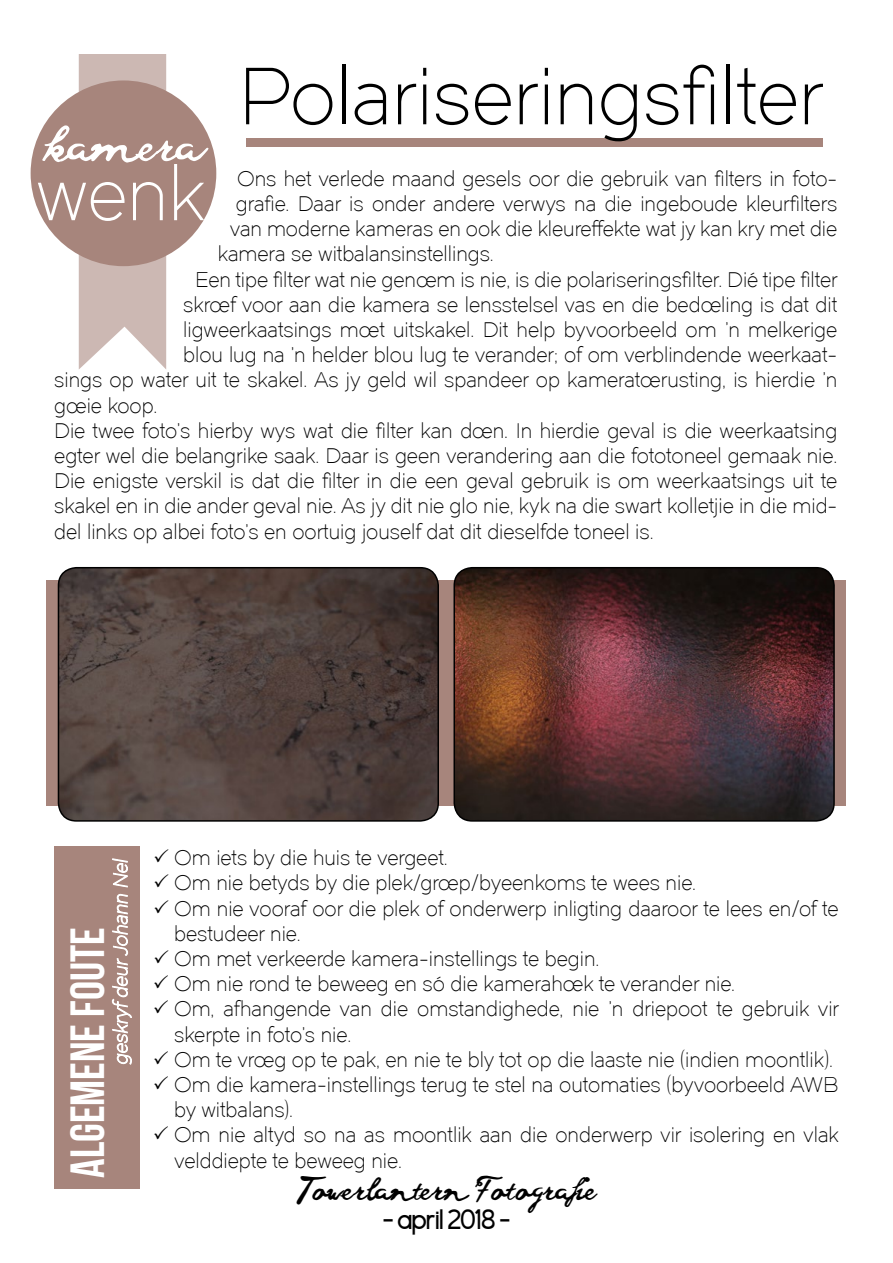
<style>
.page{position:relative;width:893px;height:1263px;background:#fff}
.page>*{position:absolute;margin:0;border:0;box-sizing:border-box;transform-origin:0 0}
.t1{font:79.5px "Dual 300";color:#000}
.t2{font:48px "Bebas Neue";color:#fff}
.t3{font:30px "Morningtype";color:#000}
.t4{font:28.5px "goodvibesregular";color:#000}
.t5{font:21px/25.2px "Dual 300";color:#000}
</style>
<div class="page">
<div style="left:47px;top:581px;width:799px;height:225px;background:#a7857c"></div>
<div style="left:247px;top:138px;width:576px;height:8px;background:#a7857c"></div>
<div style="left:31px;top:80px;width:185px;height:186px;background:#a7857c;border-radius:50%"></div>
<svg style="left:38px;top:54px;width:170px;height:315px"></svg>
<img style="left:58px;top:568px;width:380px;height:253px">
<div style="left:58px;top:567px;width:381px;height:255px;border:2px solid #000;border-radius:18px"></div>
<img style="left:455px;top:568px;width:379px;height:251px">
<div style="left:453px;top:567px;width:382px;height:255px;border:2px solid #000;border-radius:18px"></div>
<div style="left:54px;top:846px;width:86px;height:342px;background:#a7857c"></div>
<svg style="left:112px;top:858px;width:20px;height:207px"></svg>
<h1 class="t1" style="left:238px;top:50px;width:587px">Polariseringsfilter</h1>
<p class="t5" style="left:237px;top:166px;width:602px">Ons het verlede maand gesels oor die gebruik van filters in foto-</p>
<p class="t5" style="left:236px;top:191px;width:603px">grafie. Daar is onder andere verwys na die ingeboude kleurfilters</p>
<p class="t5" style="left:230px;top:216px;width:609px">van moderne kameras en ook die kleureffekte wat jy kan kry met die</p>
<p class="t5" style="left:218px;top:242px;width:278px">kamera se witbalansinstellings.</p>
<p class="t5" style="left:195px;top:267px;width:644px">Een tipe filter wat nie genoem is nie, is die polariseringsfilter. Dié tipe filter</p>
<p class="t5" style="left:183px;top:292px;width:655px">skroef voor aan die kamera se lensstelsel vas en die bedoeling is dat dit</p>
<p class="t5" style="left:183px;top:317px;width:656px">ligweerkaatsings moet uitskakel. Dit help byvoorbeeld om ’n melkerige</p>
<p class="t5" style="left:183px;top:342px;width:653px">blou lug na ’n helder blou lug te verander; of om verblindende weerkaat-</p>
<p class="t5" style="left:54px;top:368px;width:784px">sings op water uit te skakel. As jy geld wil spandeer op kameratoerusting, is hierdie ’n</p>
<p class="t5" style="left:54px;top:393px;width:105px">goeie koop.</p>
<p class="t5" style="left:54px;top:418px;width:784px">Die twee foto’s hierby wys wat die filter kan doen. In hierdie geval is die weerkaatsing</p>
<p class="t5" style="left:54px;top:443px;width:785px">egter wel die belangrike saak. Daar is geen verandering aan die fototoneel gemaak nie.</p>
<p class="t5" style="left:54px;top:468px;width:784px">Die enigste verskil is dat die filter in die een geval gebruik is om weerkaatsings uit te</p>
<p class="t5" style="left:54px;top:494px;width:785px">skakel en in die ander geval nie. As jy dit nie glo nie, kyk na die swart kolletjie in die mid-</p>
<p class="t5" style="left:54px;top:519px;width:601px">del links op albei foto’s en oortuig jouself dat dit dieselfde toneel is.</p>
<h2 class="t2" style="left:61px;top:1178px;width:252px;rotate:-90deg">Algemene foute</h2>
<p class="t5" style="left:153px;top:845px;width:296px">✓ Om iets by die huis te vergeet.</p>
<p class="t5" style="left:153px;top:870px;width:544px">✓ Om nie betyds by die plek/groep/byeenkoms te wees nie.</p>
<p class="t5" style="left:174px;top:896px;width:666px;text-indent:-21px">✓ Om nie vooraf oor die plek of onderwerp inligting daaroor te lees en/of te bestudeer nie.</p>
<p class="t5" style="left:153px;top:946px;width:448px">✓ Om met verkeerde kamera-instellings te begin.</p>
<p class="t5" style="left:153px;top:971px;width:584px">✓ Om nie rond te beweeg en só die kamerahoek te verander nie.</p>
<p class="t5" style="left:174px;top:996px;width:666px;text-indent:-21px">✓ Om, afhangende van die omstandighede, nie ’n driepoot te gebruik vir skerpte in foto’s nie.</p>
<p class="t5" style="left:153px;top:1047px;width:682px">✓ Om te vroeg op te pak, en nie te bly tot op die laaste nie (indien moontlik).</p>
<p class="t5" style="left:174px;top:1072px;width:666px;text-indent:-21px">✓ Om die kamera-instellings terug te stel na outomaties (byvoorbeeld AWB by witbalans).</p>
<p class="t5" style="left:174px;top:1122px;width:666px;text-indent:-21px">✓ Om nie altyd so na as moontlik aan die onderwerp vir isolering en vlak velddiepte te beweeg nie.</p>
<h3 class="t4" style="left:296px;top:1173px;width:303px">Towerlantern Fotografie</h3>
<h3 class="t3" style="left:383px;top:1201px;width:128px">- april 2018 -</h3>
</div>
